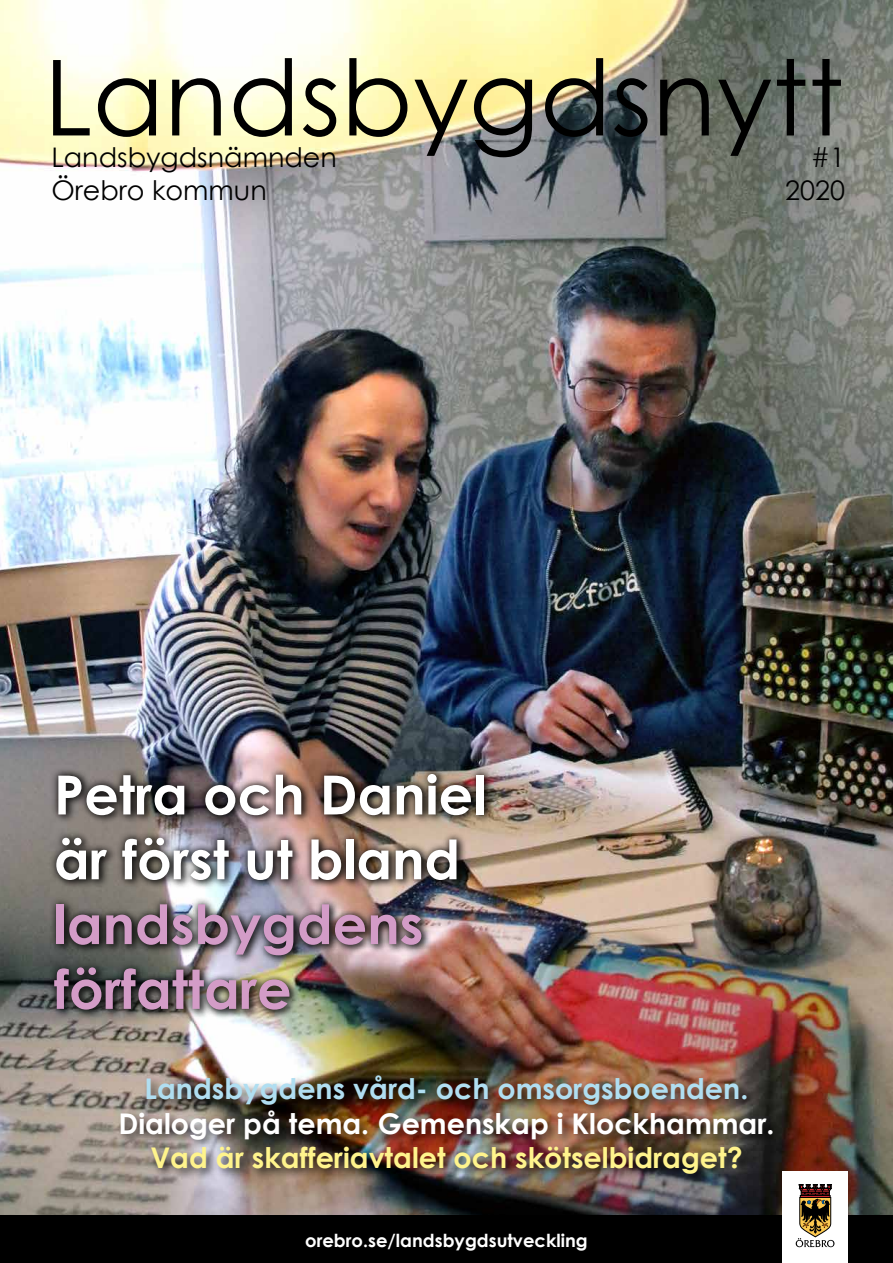
<style>
.page{position:relative;width:893px;height:1263px;background:#fff}
.page>*{position:absolute;margin:0;border:0;box-sizing:border-box;transform-origin:0 0}
.t1{font:105px "Century Gothic";color:#000}
.t2{font:700 54px/64.8px "Century Gothic";color:#fff}
.t3{font:700 28.5px/34.2px "Century Gothic";color:#fff48c;text-align:center}
.t4{font:27px "Century Gothic";color:#000}
.t5{font:700 18px "Century Gothic";color:#fff}
.s1{color:#d39cc7}
.s2{color:#b0def1}
.s3{color:#fff}
</style>
<div class="page">
<img style="left:0;top:0;width:893px;height:1215px">
<div style="left:50px;top:769px;width:445px;height:251px;background:#000;opacity:.75"></div>
<div style="left:0;top:1215px;width:893px;height:48px;background:#000"></div>
<div style="left:782px;top:1171px;width:66px;height:92px;background:#fff"></div>
<svg style="left:796px;top:1184px;width:38px;height:63px"></svg>
<div style="left:117px;top:1073px;width:668px;height:112px;background:#000;opacity:.75"></div>
<h1 class="t1" style="left:44px;top:33px;width:801px">Landsbygdsnytt</h1>
<p class="t4" style="left:51px;top:141px;width:287px">Landsbygdsnämnden</p>
<p class="t4" style="left:811px;top:141px;width:36px">#1</p>
<h2 class="t4" style="left:51px;top:174px;width:217px">Örebro kommun</h2>
<h2 class="t4" style="left:785px;top:174px;width:61px">2020</h2>
<p class="t2" style="left:54px;top:761px;width:433px">Petra och Daniel är först ut bland <span class="s1">landsbygdens författare</span></p>
<p class="t3" style="left:118px;top:1071px;width:658px"><span class="s2">Landsbygdens vård- och omsorgsboenden.<br></span><span class="s3">Dialoger på tema. Gemenskap i Klockhammar.<br></span>Vad är skafferiavtalet och skötselbidraget?</p>
<p class="t5" style="left:305px;top:1229px;width:284px">orebro.se/landsbygdsutveckling</p>
</div>
